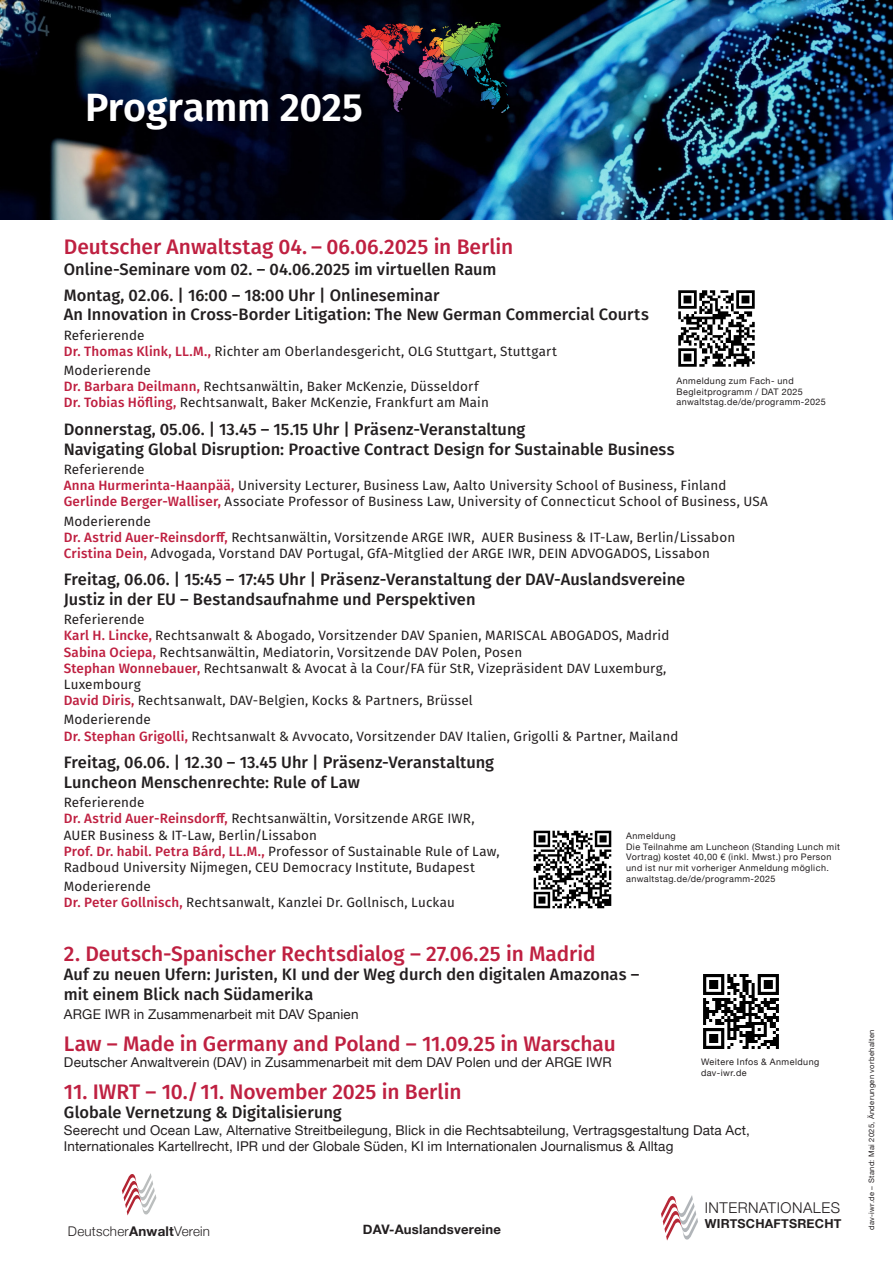
<style>
.page{position:relative;width:893px;height:1263px;background:#fff}
.page>*{position:absolute;margin:0;border:0;box-sizing:border-box;transform-origin:0 0}
.t1{font:600 39.3px "Fira Sans";letter-spacing:-.005em;color:#fff}
.t2{font:500 21px "Fira Sans";color:#bf2041}
.t3{font:500 16.5px/19.8px "Fira Sans";letter-spacing:.005em;color:#231f20}
.t4{font:300 14.85px "Helvetica Neue";letter-spacing:.035em;color:#231f20}
.t5{font:13.5px/16.2px "Fira Sans";letter-spacing:.01em;color:#231f20}
.t6{font:13.5px/16.2px "Helvetica Neue";letter-spacing:.01em;color:#231f20}
.t7{font:300 13.35px "Helvetica Neue";letter-spacing:.02em;color:#231f20}
.t8{font:700 13.05px "Helvetica Neue";letter-spacing:.02em;color:#231f20}
.t9{font:700 12.45px "Helvetica Neue";letter-spacing:.02em;color:#231f20}
.t10{font:9px/10.8px "Helvetica Neue";letter-spacing:.05em;color:#231f20}
.t11{font:7.5px "Helvetica Neue";letter-spacing:.05em;color:#231f20}
.s1{font-weight:500;color:#bf2041}
.s2{font-weight:700}
</style>
<div class="page">
<svg style="left:122px;top:1173px;width:34px;height:43px"></svg>
<svg style="left:661px;top:1195px;width:37px;height:46px"></svg>
<img style="left:0;top:0;width:893px;height:219px">
<img style="left:357px;top:22px;width:152px;height:91px">
<img style="left:678px;top:290px;width:77px;height:77px">
<img style="left:533px;top:830px;width:79px;height:79px">
<img style="left:703px;top:974px;width:76px;height:75px">
<h1 class="t1" style="left:85px;top:75px;width:279px">Programm 2025</h1>
<h2 class="t2" style="left:64px;top:229px;width:451px">Deutscher Anwaltstag 04. – 06.06.2025 in Berlin</h2>
<p class="t3" style="left:64px;top:258px;width:434px">Online-Seminare vom 02. – 04.06.2025 im virtuellen Raum</p>
<p class="t3" style="left:64px;top:284px;width:587px">Montag, 02.06. | 16:00 – 18:00 Uhr | Onlineseminar<br>An Innovation in Cross-Border Litigation: The New German Commercial Courts</p>
<p class="t5" style="left:64px;top:326px;width:495px">Referierende<br><span class="s1">Dr. Thomas Klink, LL.M.,</span> Richter am Oberlandesgericht, OLG Stuttgart, Stuttgart</p>
<p class="t5" style="left:64px;top:362px;width:427px">Moderierende<br><span class="s1">Dr. Barbara Deilmann,</span> Rechtsanwältin, Baker McKenzie, Düsseldorf<br><span class="s1">Dr. Tobias Höfling,</span> Rechtsanwalt, Baker McKenzie, Frankfurt am Main</p>
<p class="t3" style="left:64px;top:419px;width:612px">Donnerstag, 05.06. | 13.45 – 15.15 Uhr | Präsenz-Veranstaltung<br>Navigating Global Disruption: Proactive Contract Design for Sustainable Business</p>
<p class="t5" style="left:64px;top:461px;width:706px">Referierende<br><span class="s1">Anna Hurmerinta-Haanpää,</span> University Lecturer, Business Law, Aalto University School of Business, Finland<br><span class="s1">Gerlinde Berger-Walliser,</span> Associate Professor of Business Law, University of Connecticut School of Business, USA</p>
<p class="t5" style="left:64px;top:512px;width:673px">Moderierende<br><span class="s1">Dr. Astrid Auer-Reinsdorff,</span> Rechtsanwältin, Vorsitzende ARGE IWR, AUER Business &amp; IT-Law, Berlin/Lissabon<br><span class="s1">Cristina Dein,</span> Advogada, Vorstand DAV Portugal, GfA-Mitglied der ARGE IWR, DEIN ADVOGADOS, Lissabon</p>
<p class="t3" style="left:64px;top:569px;width:623px">Freitag, 06.06. | 15:45 – 17:45 Uhr | Präsenz-Veranstaltung der DAV-Auslandsvereine<br>Justiz in der EU – Bestandsaufnahme und Perspektiven</p>
<p class="t5" style="left:64px;top:611px;width:607px">Referierende<br><span class="s1">Karl H. Lincke,</span> Rechtsanwalt &amp; Abogado, Vorsitzender DAV Spanien, MARISCAL ABOGADOS, Madrid <span class="s1">Sabina Ociepa,</span> Rechtsanwältin, Mediatorin, Vorsitzende DAV Polen, Posen<br><span class="s1">Stephan Wonnebauer,</span> Rechtsanwalt &amp; Avocat à la Cour/FA für StR, Vizepräsident DAV Luxemburg, Luxembourg<br><span class="s1">David Diris,</span> Rechtsanwalt, DAV-Belgien, Kocks &amp; Partners, Brüssel</p>
<p class="t5" style="left:64px;top:711px;width:616px">Moderierende<br><span class="s1">Dr. Stephan Grigolli,</span> Rechtsanwalt &amp; Avvocato, Vorsitzender DAV Italien, Grigolli &amp; Partner, Mailand</p>
<p class="t3" style="left:64px;top:752px;width:432px">Freitag, 06.06. | 12.30 – 13.45 Uhr | Präsenz-Veranstaltung<br>Luncheon Menschenrechte: Rule of Law</p>
<p class="t5" style="left:64px;top:794px;width:437px">Referierende<br><span class="s1">Dr. Astrid Auer-Reinsdorff,</span> Rechtsanwältin, Vorsitzende ARGE IWR, AUER Business &amp; IT-Law, Berlin/Lissabon<br><span class="s1">Prof. Dr. habil. Petra Bárd, LL.M.,</span> Professor of Sustainable Rule of Law, Radboud University Nijmegen, CEU Democracy Institute, Budapest</p>
<p class="t5" style="left:64px;top:878px;width:393px">Moderierende<br><span class="s1">Dr. Peter Gollnisch,</span> Rechtsanwalt, Kanzlei Dr. Gollnisch, Luckau</p>
<p class="t10" style="left:676px;top:376px;width:151px">Anmeldung zum Fach- und<br>Begleitprogramm / DAT 2025 anwaltstag.de/de/programm-2025</p>
<p class="t10" style="left:626px;top:831px;width:215px">Anmeldung<br>Die Teilnahme am Luncheon (Standing Lunch mit Vortrag) kostet 40,00 € (inkl. Mwst.) pro Person und ist nur mit vorheriger Anmeldung möglich. anwaltstag.de/de/programm-2025</p>
<h2 class="t2" style="left:64px;top:936px;width:533px">2. Deutsch-Spanischer Rechtsdialog – 27.06.25 in Madrid</h2>
<p class="t3" style="left:64px;top:964px;width:577px">Auf zu neuen Ufern: Juristen, KI und der Weg durch den digitalen Amazonas – mit einem Blick nach Südamerika</p>
<p class="t6" style="left:64px;top:1007px;width:296px">ARGE IWR in Zusammenarbeit mit DAV Spanien</p>
<h2 class="t2" style="left:64px;top:1027px;width:553px">Law – Made in Germany and Poland – 11.09.25 in Warschau</h2>
<p class="t6" style="left:64px;top:1055px;width:549px">Deutscher Anwaltverein (DAV) in Zusammenarbeit mit dem DAV Polen und der ARGE IWR</p>
<h2 class="t2" style="left:64px;top:1074px;width:399px">11. IWRT – 10./ 11. November 2025 in Berlin</h2>
<p class="t3" style="left:64px;top:1102px;width:279px">Globale Vernetzung &amp; Digitalisierung</p>
<p class="t6" style="left:64px;top:1122px;width:687px">Seerecht und Ocean Law, Alternative Streitbeilegung, Blick in die Rechtsabteilung, Vertragsgestaltung Data Act,<br>Internationales Kartellrecht, IPR und der Globale Süden, KI im Internationalen Journalismus &amp; Alltag</p>
<p class="t10" style="left:701px;top:1057px;width:120px">Weitere Infos &amp; Anmeldung dav-iwr.de</p>
<p class="t7" style="left:68px;top:1220px;width:144px">Deutscher<span class="s2">Anwalt</span>Verein</p>
<p class="t8" style="left:363px;top:1219px;width:140px">DAV-Auslandsvereine</p>
<p class="t4" style="left:705px;top:1196px;width:137px">INTERNATIONALES</p>
<p class="t9" style="left:705px;top:1214px;width:138px">WIRTSCHAFTSRECHT</p>
<p class="t11" style="left:866px;top:1230px;width:202px;rotate:-90deg">dav-iwr.de – Stand: Mai 2025, Änderungen vorbehalten</p>
</div>
